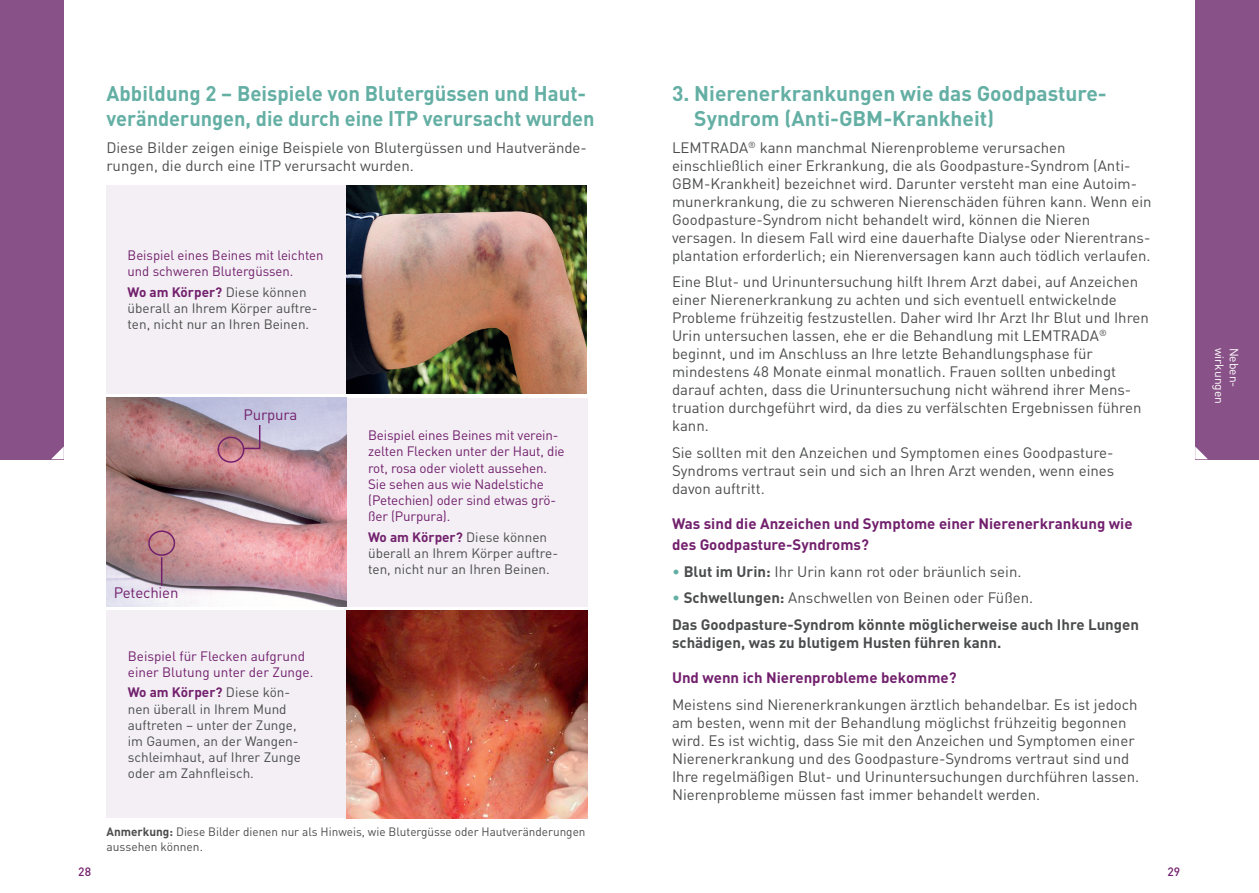
<style>
.page{position:relative;width:1259px;height:893px;background:#fff}
.page>*{position:absolute;margin:0;border:0;box-sizing:border-box;transform-origin:0 0}
.t1{font:700 21px/25.2px "DIN Pro";color:#64afa4}
.t2{font:15px/18px "DIN Pro";color:#4b4c4d}
.t3{font:700 15px/26.5px "DIN Pro";color:#4b4c4d}
.t4{font:700 15px/21.6px "DIN Pro";color:#72206d}
.t5{font:15px "DIN Pro";letter-spacing:-.01em;color:#72206d}
.t6{font:13.5px/16.2px "DIN Pro";color:#4b4c4d}
.t7{font:13.5px/16.2px "DIN Pro";letter-spacing:-.01em;color:#72206d}
.t8{font:12px/14.4px "DIN Pro";color:#4b4c4d}
.t9{font:12px "DIN Pro";color:#fff}
.t10{font:500 12px "DIN Pro";color:#72206d}
.s1{font-weight:700;color:#72206d}
.s2{font-weight:700}
.s3{color:#64afa4}
.s4{font-weight:400;color:#64afa4}
.s5{font-weight:400}
</style>
<div class="page">
<div style="left:1195px;top:0;width:64px;height:459px;background:#885187"></div>
<div style="left:0;top:0;width:64px;height:459px;background:#885187"></div>
<svg style="left:1195px;top:446px;width:13px;height:13px"></svg>
<svg style="left:51px;top:446px;width:13px;height:13px"></svg>
<div style="left:106px;top:185px;width:241px;height:209px;background:#f3eff4"></div>
<img style="left:347px;top:185px;width:240px;height:209px">
<div style="left:107px;top:610px;width:240px;height:208px;background:#f3eff4"></div>
<img style="left:347px;top:610px;width:240px;height:209px">
<div style="left:347px;top:398px;width:240px;height:208px;background:#f3eff4"></div>
<img style="left:107px;top:398px;width:240px;height:208px">
<div style="left:217px;top:437px;width:27px;height:26px;border:2px solid #72206d;border-radius:50%"></div>
<div style="left:148px;top:530px;width:27px;height:26px;border:2px solid #72206d;border-radius:50%"></div>
<svg style="left:161px;top:557px;width:1px;height:29px"></svg>
<svg style="left:242px;top:424px;width:19px;height:26px"></svg>
<h1 class="t1" style="left:107px;top:80px;width:489px">Abbildung 2 – Beispiele von Blutergüssen und Haut&shy;veränderungen, die durch eine ITP verursacht wurden</h1>
<p class="t2" style="left:106px;top:138px;width:482px">Diese Bilder zeigen einige Beispiele von Blutergüssen und Hautverände&shy;rungen, die durch eine ITP verursacht wurden.</p>
<p class="t7" style="left:128px;top:246px;width:197px">Beispiel eines Beines mit leichten und schweren Blutergüssen.</p>
<p class="t6" style="left:128px;top:283px;width:191px"><span class="s1">Wo am Körper?</span> Diese können überall an Ihrem Körper auftre&shy;ten, nicht nur an Ihren Beinen.</p>
<p class="t5" style="left:114px;top:583px;width:66px">Petechien</p>
<p class="t5" style="left:243px;top:405px;width:55px">Purpura</p>
<p class="t7" style="left:128px;top:647px;width:187px">Beispiel für Flecken aufgrund einer Blutung unter der Zunge.</p>
<p class="t6" style="left:128px;top:684px;width:174px"><span class="s1">Wo am Körper?</span> Diese kön&shy;nen überall in Ihrem Mund auftreten – unter der Zunge, im Gaumen, an der Wangen&shy;schleimhaut, auf Ihrer Zunge oder am Zahnfleisch.</p>
<p class="t7" style="left:368px;top:427px;width:198px">Beispiel eines Beines mit verein&shy;zelten Flecken unter der Haut, die rot, rosa oder violett aussehen.<br>Sie sehen aus wie Nadelstiche (Petechien) oder sind etwas grö&shy;ßer (Purpura).</p>
<p class="t6" style="left:368px;top:528px;width:191px"><span class="s1">Wo am Körper?</span> Diese können überall an Ihrem Körper auftre&shy;ten, nicht nur an Ihren Beinen.</p>
<p class="t8" style="left:107px;top:824px;width:480px"><span class="s2">Anmerkung:</span> Diese Bilder dienen nur als Hinweis, wie Blutergüsse oder Hautveränderungen aussehen können.</p>
<h1 class="t1" style="left:694px;top:80px;width:414px;text-indent:-22px">3. Nierenerkrankungen wie das Goodpasture-<br>Syndrom (Anti-GBM-Krankheit)</h1>
<p class="t2" style="left:672px;top:138px;width:481px">LEMTRADA<sup>®</sup> kann manchmal Nierenprobleme verursachen einschließlich einer Erkrankung, die als Goodpasture-Syndrom (Anti-GBM-Krankheit) bezeichnet wird. Darunter versteht man eine Autoim&shy;munerkrankung, die zu schweren Nierenschäden führen kann. Wenn ein Goodpasture-Syndrom nicht behandelt wird, können die Nieren versagen. In diesem Fall wird eine dauerhafte Dialyse oder Nierentrans&shy;plantation erforderlich; ein Nierenversagen kann auch tödlich verlaufen.</p>
<p class="t2" style="left:672px;top:272px;width:478px">Eine Blut- und Urinuntersuchung hilft Ihrem Arzt dabei, auf Anzeichen einer Nierenerkrankung zu achten und sich eventuell entwickelnde Probleme frühzeitig festzustellen. Daher wird Ihr Arzt Ihr Blut und Ihren Urin untersuchen lassen, ehe er die Behandlung mit LEMTRADA<sup>® </sup>beginnt, und im Anschluss an Ihre letzte Behandlungsphase für mindestens 48 Monate einmal monatlich. Frauen sollten unbedingt darauf achten, dass die Urinuntersuchung nicht während ihrer Mens-- truation durchgeführt wird, da dies zu verfälschten Ergebnissen führen kann.</p>
<p class="t2" style="left:672px;top:443px;width:444px;text-align:justify">Sie sollten mit den Anzeichen und Symptomen eines Goodpasture-Syndroms vertraut sein und sich an Ihren Arzt wenden, wenn eines davon auftritt.</p>
<p class="t4" style="left:672px;top:512px;width:462px">Was sind die Anzeichen und Symptome einer Nierenerkrankung wie des Goodpasture-Syndroms?</p>
<p class="t2" style="left:672px;top:562px;width:351px"><span class="s3">•</span> <span class="s2">Blut im Urin:</span> Ihr Urin kann rot oder bräunlich sein.</p>
<p class="t3" style="left:672px;top:584px;width:468px"><span class="s4">•</span> Schwellungen: <span class="s5">Anschwellen von Beinen oder Füßen.<br></span>Das Goodpasture-Syndrom könnte möglicherweise auch Ihre Lungen</p>
<p class="t3" style="left:672px;top:629px;width:331px">schädigen, was zu blutigem Husten führen kann.</p>
<p class="t4" style="left:672px;top:666px;width:286px">Und wenn ich Nierenprobleme bekomme?</p>
<p class="t2" style="left:672px;top:694px;width:469px">Meistens sind Nierenerkrankungen ärztlich behandelbar. Es ist jedoch am besten, wenn mit der Behandlung möglichst frühzeitig begonnen wird. Es ist wichtig, dass Sie mit den Anzeichen und Symptomen einer Nierenerkrankung und des Goodpasture-Syndroms vertraut sind und Ihre regelmäßigen Blut- und Urinuntersuchungen durchführen lassen.<br>Nierenprobleme müssen fast immer behandelt werden.</p>
<p class="t10" style="left:78px;top:864px;width:14px">28</p>
<p class="t10" style="left:1167px;top:864px;width:14px">29</p>
<p class="t9" style="left:1227px;top:348px;width:58px;rotate:90deg">wirkungen</p>
<p class="t9" style="left:1242px;top:348px;width:41px;rotate:90deg">Neben-</p>
</div>
